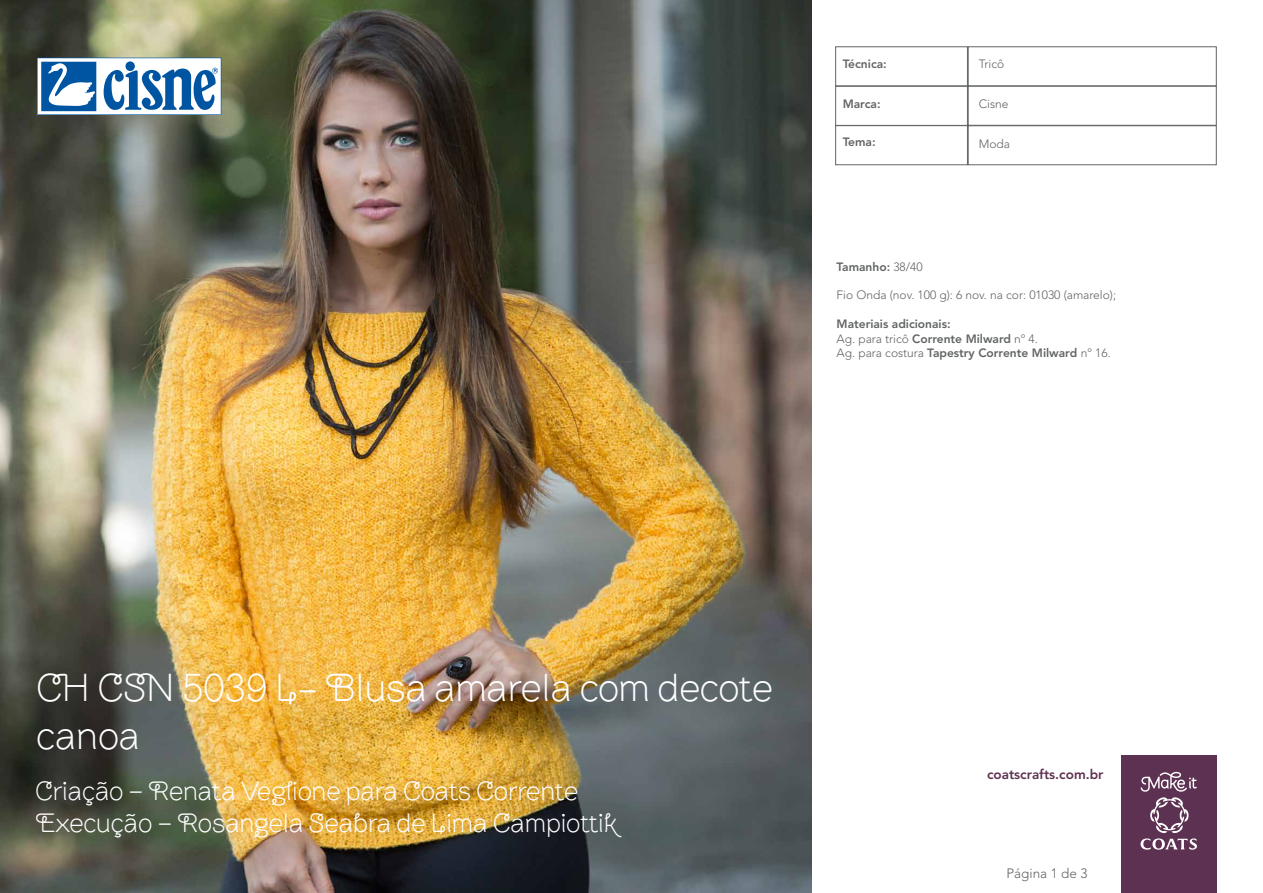
<style>
.page{position:relative;width:1263px;height:893px;background:#fff}
.page>*{position:absolute;margin:0;border:0;box-sizing:border-box;transform-origin:0 0}
.t1{font:300 39.75px/47.5px "Brownstone Sans";letter-spacing:-.01em;color:#fff}
.t2{font:300 27px/32.4px "Brownstone Sans";letter-spacing:-.005em;color:#fff}
.t3{font:800 13.5px "Avenir LT Std";color:#5d3151}
.t4{font:300 13.5px "Avenir LT Std";color:#616563}
.t5{font:800 12px/14.4px "Avenir LT Std";color:#616563}
.t6{font:300 12px "Avenir LT Std";color:#616563}
.s1{font-weight:300}
</style>
<div class="page">
<img style="left:0;top:0;width:811px;height:893px">
<div style="left:1121px;top:756px;width:95px;height:137px;background:#5d3151"></div>
<svg style="left:1140px;top:772px;width:57px;height:78px"></svg>
<svg style="left:37px;top:58px;width:184px;height:57px"></svg>
<div style="left:968px;top:126px;width:248px;height:39px;border:1px solid #616563"></div>
<div style="left:835px;top:47px;width:133px;height:39px;border:1px solid #616563"></div>
<div style="left:835px;top:86px;width:133px;height:40px;border:1px solid #616563"></div>
<div style="left:835px;top:125px;width:133px;height:40px;border:1px solid #616563"></div>
<div style="left:968px;top:47px;width:248px;height:39px;border:1px solid #616563"></div>
<div style="left:968px;top:86px;width:248px;height:39px;border:1px solid #616563"></div>
<p class="t5" style="left:843px;top:57px;width:46px">Técnica:</p>
<p class="t6" style="left:979px;top:57px;width:27px">Tricô</p>
<p class="t5" style="left:843px;top:96px;width:39px">Marca:</p>
<p class="t6" style="left:979px;top:97px;width:31px">Cisne</p>
<p class="t5" style="left:843px;top:135px;width:34px">Tema:</p>
<p class="t6" style="left:979px;top:137px;width:33px">Moda</p>
<p class="t5" style="left:836px;top:259px;width:88px">Tamanho: <span class="s1">38/40</span></p>
<p class="t6" style="left:836px;top:288px;width:281px">Fio Onda (nov. 100 g): 6 nov. na cor: 01030 (amarelo);</p>
<p class="t5" style="left:836px;top:317px;width:276px">Materiais adicionais:<br><span class="s1">Ag. para tricô</span> Corrente Milward <span class="s1">nº 4.<br>Ag. para costura</span> Tapestry Corrente Milward <span class="s1">nº 16.</span></p>
<h1 class="t1" style="left:36px;top:664px;width:738px">CH CSN 5039 L- Blusa amarela com decote canoa</h1>
<h2 class="t2" style="left:35px;top:774px;width:583px">Criação – Renata Veglione para Coats Corrente<br>Execução – Rosangela Seabra de Lima Campiottik</h2>
<p class="t3" style="left:987px;top:766px;width:118px">coatscrafts.com.br</p>
<p class="t4" style="left:1006px;top:865px;width:83px">Página 1 de 3</p>
</div>
